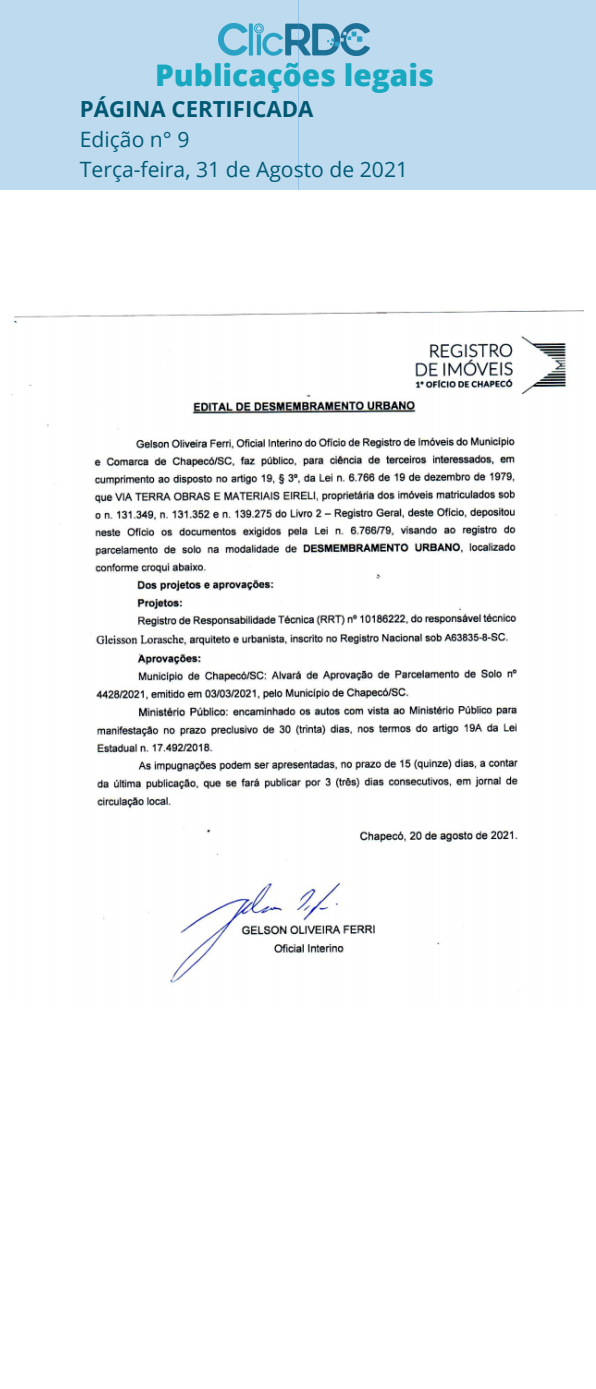
<style>
.page{position:relative;width:596px;height:1389px;background:#fff}
.page>*{position:absolute;margin:0;border:0;box-sizing:border-box;transform-origin:0 0}
.t1{font:800 29.7px "Open Sans";color:#18a8bf}
.t2{font:700 22.2px "Open Sans";color:#005872}
.t3{font:21.1px "Open Sans";color:#005c77}
</style>
<div class="page">
<div style="left:0;top:0;width:298px;height:190px;background:#bedaef"></div>
<div style="left:298px;top:0;width:298px;height:190px;background:#bedaef"></div>
<img style="left:11px;top:311px;width:572px;height:673px">
<p class="t1" style="left:155px;top:54px;width:280px">Publicações legais</p>
<p class="t3" style="left:80px;top:125px;width:111px">Edição n° 9</p>
<p class="t3" style="left:80px;top:154px;width:330px">Terça-feira, 31 de Agosto de 2021</p>
<p class="t2" style="left:80px;top:93px;width:235px">PÁGINA CERTIFICADA</p>
</div>
